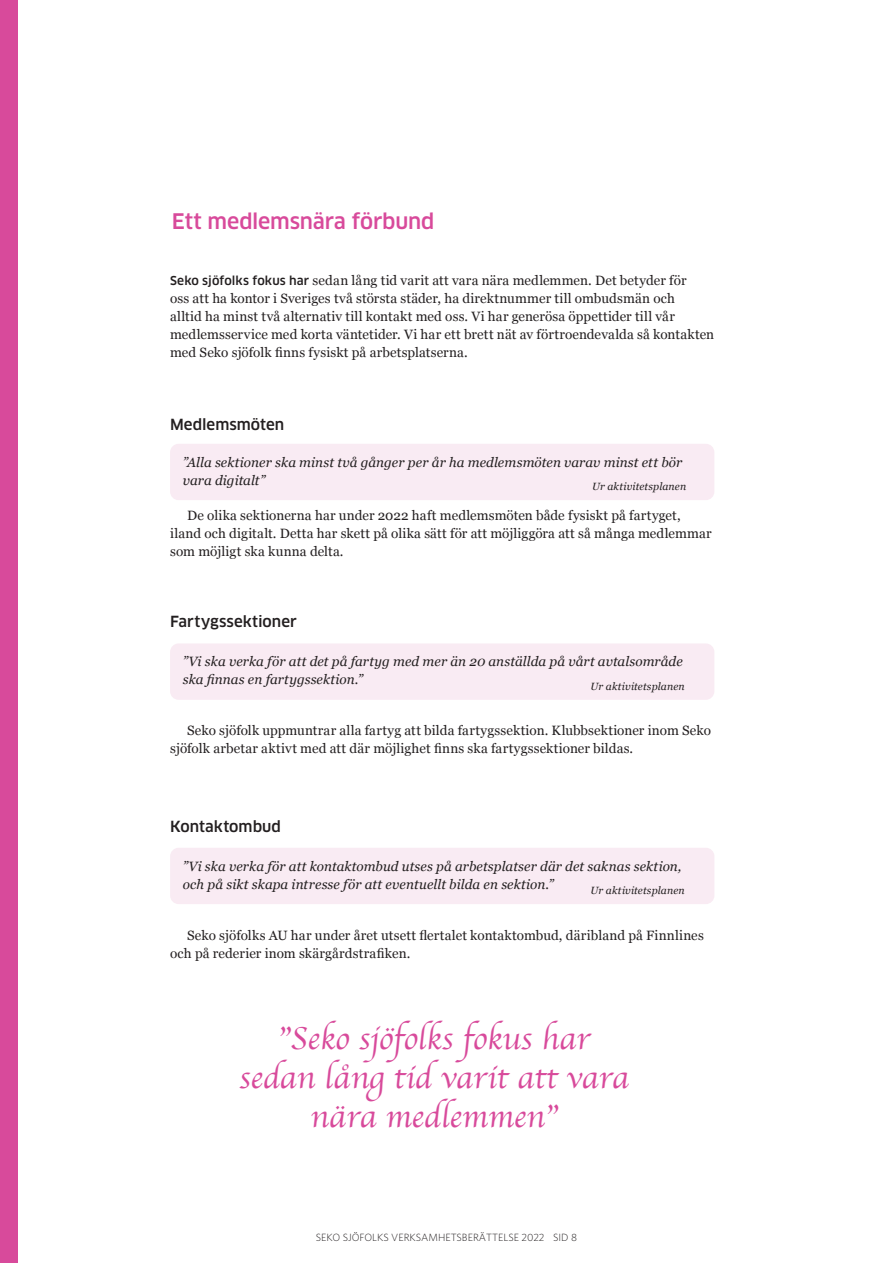
<style>
.page{position:relative;width:893px;height:1263px;background:#fff}
.page>*{position:absolute;margin:0;border:0;box-sizing:border-box;transform-origin:0 0}
.Citat{font:33px/39px "Apple Chancery";color:#d84a9b;text-align:center}
.Underrubrik{font:500 21px "Clan Pro";letter-spacing:-.01em;color:#d84a9b}
.Underrubrik_2{font:500 15px "Clan Pro";color:#231f20}
.Bröd{font:13.5px/18px "Georgia";letter-spacing:.01em;color:#231f20}
.Bröd_start{font:13.5px/18px "Georgia";letter-spacing:.01em;color:#231f20}
.Bröd_start-2{font:italic 13.5px/18px "Georgia";letter-spacing:.005em;color:#231f20}
.Bröd-2{font:italic 10.5px "Georgia";letter-spacing:.015em;color:#231f20}
.t1{font:300 10.5px "Whitney";color:#231f20}
.s1{font-family:"Clan Pro";font-weight:500;font-size:12px}
</style>
<div class="page">
<div style="left:0;top:0;width:18px;height:1263px;background:#d84a9b"></div>
<div style="left:170px;top:444px;width:544px;height:56px;background:#f9ebf3;border-radius:9px"></div>
<div style="left:170px;top:643px;width:544px;height:57px;background:#f9ebf3;border-radius:9px"></div>
<div style="left:170px;top:848px;width:544px;height:56px;background:#f9ebf3;border-radius:9px"></div>
<p class="Underrubrik" style="left:172px;top:209px;width:264px">Ett medlemsnära förbund</p>
<p class="Bröd_start" style="left:170px;top:270px;width:546px"><span class="s1">Seko sjöfolks fokus har</span> sedan lång tid varit att vara nära medlemmen. Det betyder för<br>oss att ha kontor i Sveriges två största städer, ha direktnummer till ombudsmän och<br>alltid ha minst två alternativ till kontakt med oss. Vi har generösa öppettider till vår medlemsservice med korta väntetider. Vi har ett brett nät av förtroendevalda så kontakten med Seko sjöfolk finns fysiskt på arbetsplatserna.</p>
<p class="Underrubrik_2" style="left:170px;top:416px;width:116px">Medlemsmöten</p>
<p class="Bröd_start-2" style="left:183px;top:453px;width:501px">”Alla sektioner ska minst två gånger per år ha medlemsmöten varav minst ett bör vara digitalt”</p>
<p class="Bröd-2" style="left:592px;top:479px;width:96px">Ur aktivitetsplanen</p>
<p class="Bröd" style="left:170px;top:506px;width:543px;text-indent:17px">De olika sektionerna har under 2022 haft medlemsmöten både fysiskt på fartyget, iland och digitalt. Detta har skett på olika sätt för att möjliggöra att så många medlemmar som möjligt ska kunna delta.</p>
<p class="Underrubrik_2" style="left:170px;top:613px;width:128px">Fartygssektioner</p>
<p class="Bröd_start-2" style="left:183px;top:652px;width:501px">”Vi ska verka för att det på fartyg med mer än 20 anställda på vårt avtalsområde ska finnas en fartygssektion.”</p>
<p class="Bröd-2" style="left:591px;top:678px;width:96px">Ur aktivitetsplanen</p>
<p class="Bröd" style="left:170px;top:721px;width:542px;text-indent:17px">Seko sjöfolk uppmuntrar alla fartyg att bilda fartygssektion. Klubbsektioner inom Seko sjöfolk arbetar aktivt med att där möjlighet finns ska fartygssektioner bildas.</p>
<p class="Underrubrik_2" style="left:170px;top:817px;width:112px">Kontaktombud</p>
<p class="Bröd_start-2" style="left:183px;top:856px;width:500px">”Vi ska verka för att kontaktombud utses på arbetsplatser där det saknas sektion, och på sikt skapa intresse för att eventuellt bilda en sektion.”</p>
<p class="Bröd-2" style="left:591px;top:883px;width:96px">Ur aktivitetsplanen</p>
<p class="Bröd" style="left:170px;top:925px;width:535px;text-indent:17px">Seko sjöfolks AU har under året utsett flertalet kontaktombud, däribland på Finnlines och på rederier inom skärgårdstrafiken.</p>
<p class="Citat" style="left:239px;top:1019px;width:392px">”Seko sjöfolks fokus har sedan lång tid varit att vara</p>
<p class="Citat" style="left:310px;top:1097px;width:249px">nära medlemmen”</p>
<p class="t1" style="left:316px;top:1231px;width:263px">SEKO SJÖFOLKS VERKSAMHETSBERÄTTELSE 2022 SID 8</p>
</div>
